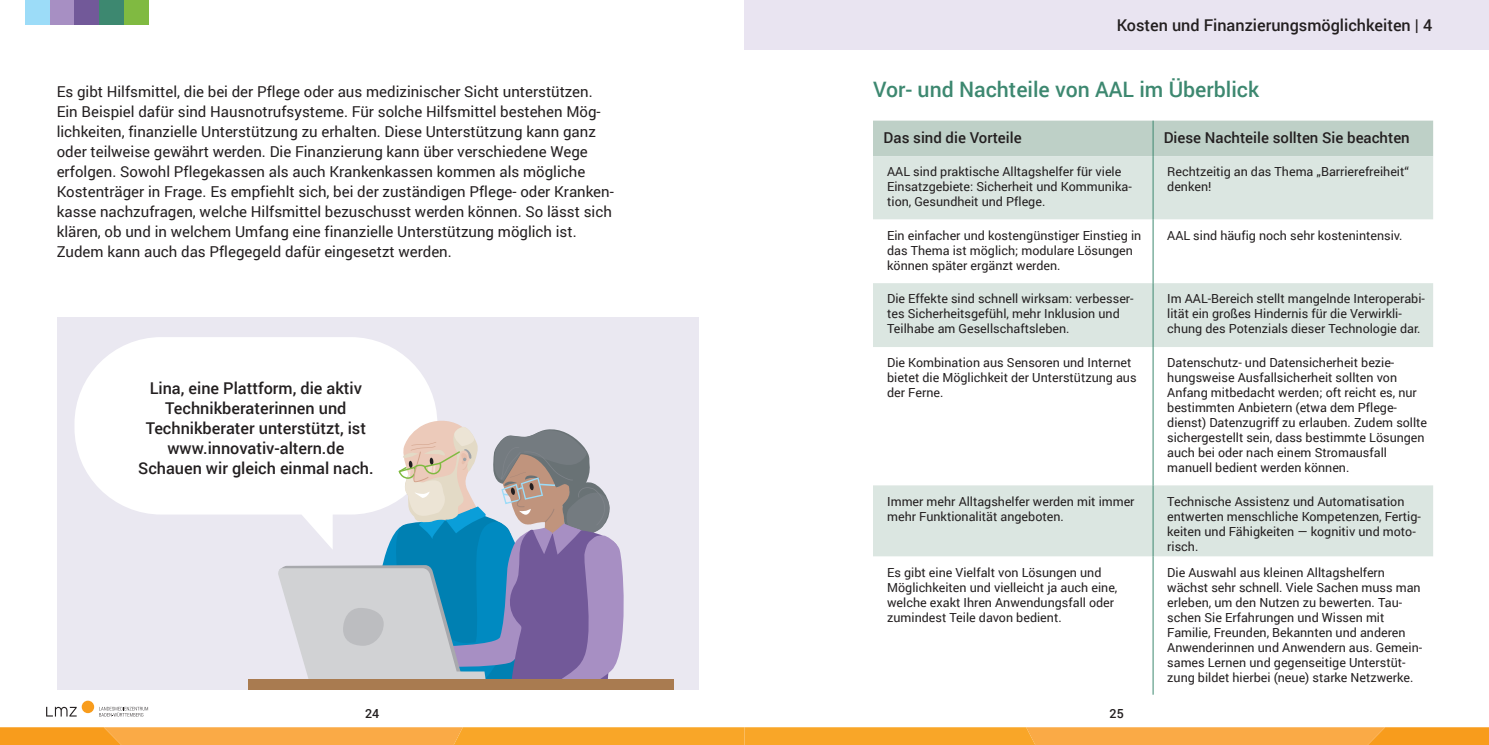
<style>
.page{position:relative;width:1489px;height:745px;background:#fff}
.page>*{position:absolute;margin:0;border:0;box-sizing:border-box;transform-origin:0 0}
.t1{font:500 21.25px "Roboto";color:#3d8870}
.t2{font:500 16.25px/20px "Roboto";color:#231f20;text-align:center}
.t3{font:15px/20px "Roboto";color:#231f20}
.t4{font:500 15px "Roboto";color:#231f20}
.t5{font:12.5px/15px "Roboto";color:#231f20}
.t6{font:500 12.5px "Roboto";color:#231f20}
</style>
<div class="page">
<svg style="left:0;top:727px;width:1488px;height:17px;background:#f9a737"></svg>
<div style="left:82px;top:700px;width:12px;height:12px;background:#f89c1c;border-radius:50%"></div>
<svg style="left:46px;top:706px;width:31px;height:10px"></svg>
<svg style="left:99px;top:706px;width:49px;height:10px"></svg>
<div style="left:124px;top:0;width:25px;height:25px;background:#80ba41"></div>
<div style="left:99px;top:0;width:25px;height:25px;background:#3d8870"></div>
<div style="left:50px;top:0;width:24px;height:25px;background:#a78fc3"></div>
<div style="left:74px;top:0;width:25px;height:25px;background:#725999"></div>
<div style="left:25px;top:0;width:25px;height:25px;background:#9cdcf8"></div>
<div style="left:744px;top:0;width:744px;height:50px;background:#e9e4f1"></div>
<div style="left:57px;top:317px;width:641px;height:372px;background:#eae8f1"></div>
<div style="left:873px;top:120px;width:559px;height:36px;background:#bed0c7"></div>
<svg style="left:873px;top:156px;width:559px;height:400px"></svg>
<hr style="left:1152px;top:120px;width:1px;height:36px;background:#3d8870">
<hr style="left:1152px;top:219px;width:1px;height:64px;background:#3d8870">
<hr style="left:1152px;top:283px;width:1px;height:64px;background:#3d8870">
<hr style="left:1152px;top:347px;width:1px;height:138px;background:#3d8870">
<hr style="left:1152px;top:485px;width:1px;height:71px;background:#3d8870">
<hr style="left:1152px;top:556px;width:1px;height:138px;background:#3d8870">
<hr style="left:1152px;top:156px;width:1px;height:63px;background:#3d8870">
<svg style="left:74px;top:337px;width:363px;height:178px;background:#fcfcfd"></svg>
<div style="left:248px;top:679px;width:425px;height:10px;background:#a97b50"></div>
<svg style="left:277px;top:418px;width:347px;height:261px"></svg>
<h2 class="t2" style="left:1116px;top:15px;width:317px">Kosten und Finanzierungsmöglichkeiten | 4</h2>
<p class="t3" style="left:57px;top:81px;width:537px">Es gibt Hilfsmittel, die bei der Pflege oder aus medizinischer Sicht unterstützen.</p>
<h1 class="t1" style="left:873px;top:74px;width:387px">Vor- und Nachteile von AAL im Überblick</h1>
<p class="t3" style="left:57px;top:101px;width:558px">Ein Beispiel dafür sind Hausnotrufsysteme. Für solche Hilfsmittel bestehen Mög&shy;lichkeiten, finanzielle Unterstützung zu erhalten. Diese Unterstützung kann ganz oder teilweise gewährt werden. Die Finanzierung kann über verschiedene Wege erfolgen. Sowohl Pflegekassen als auch Krankenkassen kommen als mögliche Kostenträger in Frage. Es empfiehlt sich, bei der zuständigen Pflege- oder Kranken&shy;kasse nachzufragen, welche Hilfsmittel bezuschusst werden können. So lässt sich klären, ob und in welchem Umfang eine finanzielle Unterstützung möglich ist.<br>Zudem kann auch das Pflegegeld dafür eingesetzt werden.</p>
<p class="t4" style="left:883px;top:127px;width:139px">Das sind die Vorteile</p>
<p class="t4" style="left:1163px;top:127px;width:247px">Diese Nachteile sollten Sie beachten</p>
<p class="t5" style="left:887px;top:163px;width:246px">AAL sind praktische Alltagshelfer für viele<br>Einsatzgebiete: Sicherheit und Kommunika&shy;tion, Gesundheit und Pflege.</p>
<p class="t5" style="left:1167px;top:163px;width:243px">Rechtzeitig an das Thema „Barrierefreiheit“ denken!</p>
<p class="t5" style="left:887px;top:227px;width:256px">Ein einfacher und kostengünstiger Einstieg in das Thema ist möglich; modulare Lösungen können später ergänzt werden.</p>
<p class="t5" style="left:1167px;top:227px;width:237px">AAL sind häufig noch sehr kostenintensiv.</p>
<p class="t5" style="left:887px;top:291px;width:248px">Die Effekte sind schnell wirksam: verbesser&shy;tes Sicherheitsgefühl, mehr Inklusion und<br>Teilhabe am Gesellschaftsleben.</p>
<p class="t5" style="left:1167px;top:291px;width:259px">Im AAL-Bereich stellt mangelnde Interoperabi&shy;lität ein großes Hindernis für die Verwirkli&shy;chung des Potenzials dieser Technologie dar.</p>
<p class="t5" style="left:887px;top:354px;width:251px">Die Kombination aus Sensoren und Internet bietet die Möglichkeit der Unterstützung aus der Ferne.</p>
<p class="t5" style="left:1167px;top:354px;width:261px">Datenschutz- und Datensicherheit bezie&shy;hungsweise Ausfallsicherheit sollten von Anfang mitbedacht werden; oft reicht es, nur bestimmten Anbietern (etwa dem Pflege&shy;dienst) Datenzugriff zu erlauben. Zudem sollte sichergestellt sein, dass bestimmte Lösungen auch bei oder nach einem Stromausfall manuell bedient werden können.</p>
<p class="t5" style="left:887px;top:493px;width:249px">Immer mehr Alltagshelfer werden mit immer mehr Funktionalität angeboten.</p>
<p class="t5" style="left:1167px;top:493px;width:255px">Technische Assistenz und Automatisation entwerten menschliche Kompetenzen, Fertig&shy;keiten und Fähigkeiten — kognitiv und moto&shy;risch.</p>
<p class="t5" style="left:887px;top:563px;width:232px">Es gibt eine Vielfalt von Lösungen und Möglichkeiten und vielleicht ja auch eine, welche exakt Ihren Anwendungsfall oder zumindest Teile davon bedient.</p>
<p class="t5" style="left:1167px;top:563px;width:256px">Die Auswahl aus kleinen Alltagshelfern wächst sehr schnell. Viele Sachen muss man erleben, um den Nutzen zu bewerten. Tau&shy;schen Sie Erfahrungen und Wissen mit Familie, Freunden, Bekannten und anderen Anwenderinnen und Anwendern aus. Gemein&shy;sames Lernen und gegenseitige Unterstüt&shy;zung bildet hierbei (neue) starke Netzwerke.</p>
<h2 class="t2" style="left:138px;top:377px;width:237px">Lina, eine Plattform, die aktiv<br>Technikberaterinnen und<br>Technikberater unterstützt, ist www.innovativ-altern.de<br>Schauen wir gleich einmal nach.</h2>
<p class="t6" style="left:365px;top:704px;width:16px">24</p>
<p class="t6" style="left:1109px;top:704px;width:16px">25</p>
</div>
